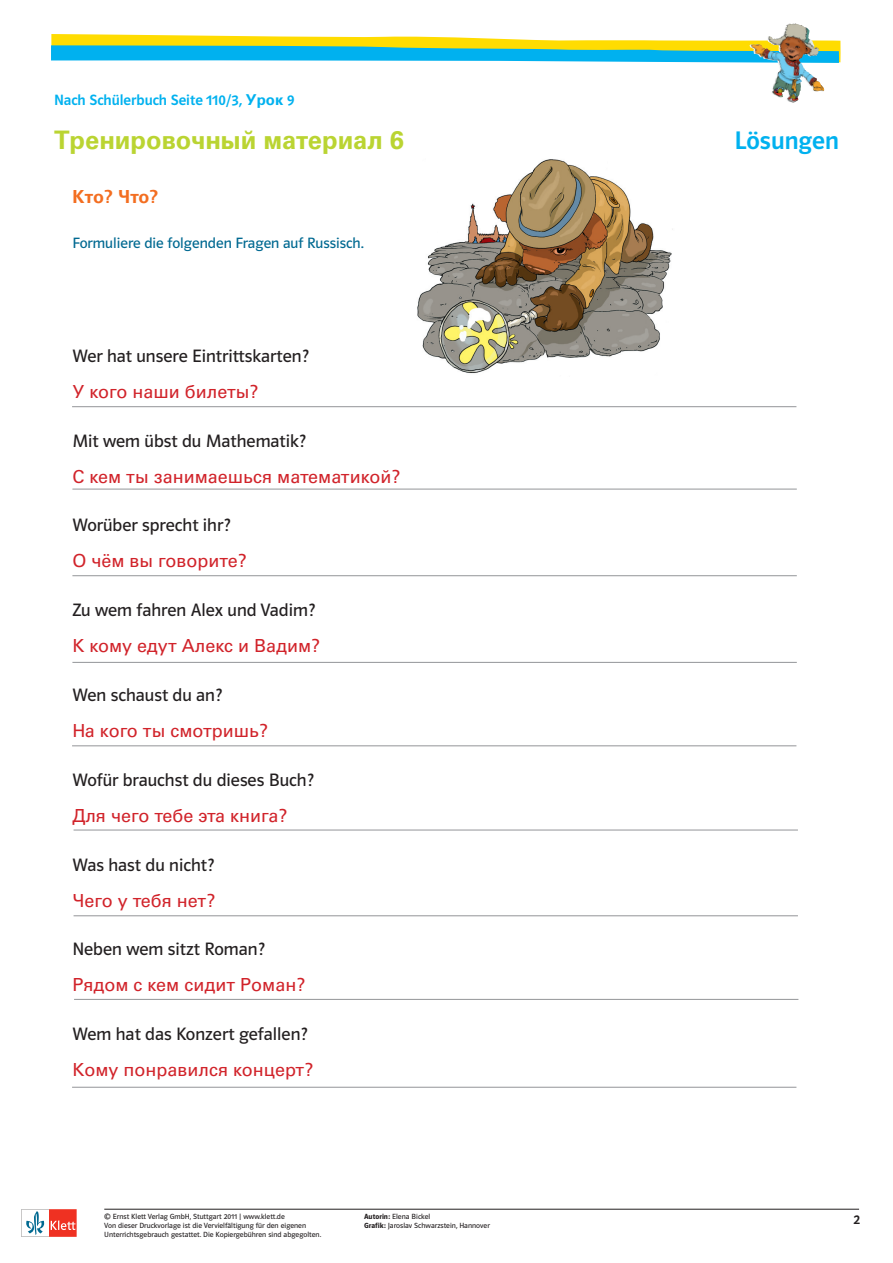
<style>
.page{position:relative;width:893px;height:1263px;background:#fff}
.page>*{position:absolute;margin:0;border:0;box-sizing:border-box;transform-origin:0 0}
.t1{font:700 25.5px "Univers Cyr";color:#bad432}
.t2{font:25.5px "Polo ST11 K Krftg";color:#00b1ef}
.t3{font:18px "Polo ST11 K Buch";color:#231f20}
.t4{font:18px "Univers Cyr";color:#d1232a}
.t5{font:700 18px "Univers Cyr";letter-spacing:-.01em;color:#f36e21}
.t6{font:15px "Polo ST11 K Buch";color:#006991}
.t7{font:15px "Polo ST11 K Krftg";color:#00b1ef}
.t8{font:13.5px "Polo ST11 K Krftg";color:#231f20}
.t9{font:7.5px/8.9px "Polo ST11 K Buch";color:#231f20}
.s1{font-family:"Univers Cyr";font-weight:700}
.s2{font-family:"Polo ST11 K Hfett"}
</style>
<div class="page">
<hr style="left:104px;top:1209px;width:755px;height:1px;background:#231f20">
<svg style="left:21px;top:1209px;width:56px;height:28px"></svg>
<svg style="left:51px;top:34px;width:790px;height:29px"></svg>
<img style="left:750px;top:23px;width:44px;height:47px">
<img style="left:417px;top:159px;width:256px;height:215px">
<hr style="left:72px;top:406px;width:724px;height:1px;background:#939598">
<hr style="left:72px;top:489px;width:725px;height:1px;background:#939598">
<hr style="left:72px;top:575px;width:725px;height:1px;background:#939598">
<hr style="left:72px;top:662px;width:725px;height:1px;background:#939598">
<hr style="left:72px;top:745px;width:724px;height:1px;background:#939598">
<hr style="left:74px;top:830px;width:724px;height:1px;background:#939598">
<hr style="left:74px;top:915px;width:724px;height:1px;background:#939598">
<hr style="left:74px;top:999px;width:724px;height:1px;background:#939598">
<hr style="left:72px;top:1087px;width:724px;height:1px;background:#939598">
<h3 class="t7" style="left:54px;top:92px;width:242px">Nach Schülerbuch Seite 110/3, <span class="s1">Урок</span> 9</h3>
<h1 class="t1" style="left:54px;top:125px;width:352px">Тренировочный материал 6</h1>
<h1 class="t2" style="left:734px;top:126px;width:106px">Lösungen</h1>
<h2 class="t5" style="left:72px;top:186px;width:88px">Кто? Что?</h2>
<h3 class="t6" style="left:72px;top:234px;width:293px">Formuliere die folgenden Fragen auf Russisch.</h3>
<h2 class="t3" style="left:72px;top:346px;width:238px">Wer hat unsere Eintrittskarten?</h2>
<h2 class="t4" style="left:72px;top:381px;width:187px">У кого наши билеты?</h2>
<h2 class="t3" style="left:72px;top:431px;width:235px">Mit wem übst du Mathematik?</h2>
<h2 class="t4" style="left:72px;top:466px;width:329px">С кем ты занимаешься математикой?</h2>
<h2 class="t3" style="left:72px;top:516px;width:159px">Worüber sprecht ihr?</h2>
<h2 class="t4" style="left:72px;top:550px;width:176px">О чём вы говорите?</h2>
<h2 class="t3" style="left:72px;top:600px;width:244px">Zu wem fahren Alex und Vadim?</h2>
<h2 class="t4" style="left:72px;top:635px;width:249px">К кому едут Алекс и Вадим?</h2>
<h2 class="t3" style="left:72px;top:685px;width:151px">Wen schaust du an?</h2>
<h2 class="t4" style="left:72px;top:720px;width:197px">На кого ты смотришь?</h2>
<h2 class="t3" style="left:72px;top:770px;width:243px">Wofür brauchst du dieses Buch?</h2>
<h2 class="t4" style="left:72px;top:805px;width:217px">Для чего тебе эта книга?</h2>
<h2 class="t3" style="left:72px;top:855px;width:143px">Was hast du nicht?</h2>
<h2 class="t4" style="left:72px;top:890px;width:144px">Чего у тебя нет?</h2>
<h2 class="t3" style="left:72px;top:939px;width:194px">Neben wem sitzt Roman?</h2>
<h2 class="t4" style="left:72px;top:974px;width:234px">Рядом с кем сидит Роман?</h2>
<h2 class="t3" style="left:72px;top:1024px;width:237px">Wem hat das Konzert gefallen?</h2>
<h2 class="t4" style="left:72px;top:1059px;width:242px">Кому понравился концерт?</h2>
<p class="t9" style="left:104px;top:1212px;width:218px">© Ernst Klett Verlag GmbH, Stuttgart 2011 | www.klett.de<br>Von dieser Druckvorlage ist die Vervielfältigung für den eigenen<br>Unterrichtsgebrauch gestattet. Die Kopiergebühren sind abgegolten.</p>
<p class="t9" style="left:364px;top:1212px;width:127px"><span class="s2">Autorin:</span> Elena Bickel<br><span class="s2">Grafik:</span> Jaroslav Schwarzstein, Hannover</p>
<h3 class="t8" style="left:853px;top:1212px;width:8px">2</h3>
</div>
